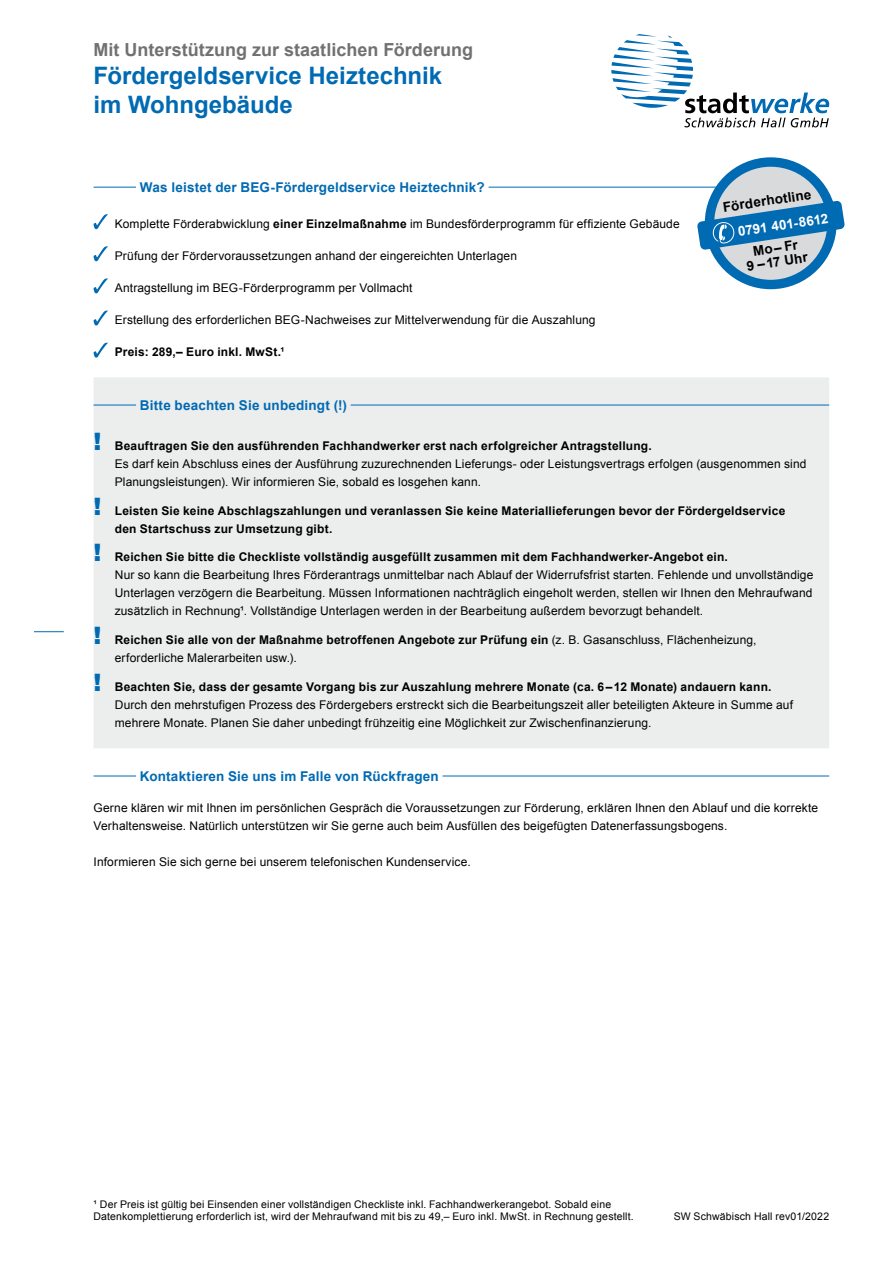
<style>
.page{position:relative;width:893px;height:1263px;background:#fff}
.page>*{position:absolute;margin:0;border:0;box-sizing:border-box;transform-origin:0 0}
.t1{font:700 24px/28.8px "Arial";color:#006ab3}
.t2{font:700 18px "Arial";color:#707172}
.t3{font:700 13.5px "Arial";letter-spacing:.015em;color:#006ab3}
.t4{font:700 13.5px/13.5px "Arial";color:#000;text-align:center}
.t5{font:700 13.5px "Arial";color:#fff}
.t6{font:12px/18px "Arial";letter-spacing:.01em;color:#000}
.t7{font:700 12px/18px "Arial";letter-spacing:.015em;color:#000}
.t8{font:10.5px/12.6px "Arial";letter-spacing:.015em;color:#000}
.s1{font-weight:700}
.s2{font-weight:900;font-size:24px;color:#006ab3}
</style>
<div class="page">
<hr style="left:34px;top:631px;width:30px;height:1px;background:#006ab3">
<div style="left:94px;top:377px;width:735px;height:371px;background:#eceded"></div>
<hr style="left:94px;top:187px;width:42px;height:1px;background:#006ab3">
<hr style="left:489px;top:187px;width:274px;height:1px;background:#006ab3">
<svg style="left:94px;top:214px;width:14px;height:15px"></svg>
<svg style="left:94px;top:246px;width:14px;height:15px"></svg>
<svg style="left:94px;top:278px;width:14px;height:15px"></svg>
<svg style="left:94px;top:310px;width:14px;height:15px"></svg>
<svg style="left:94px;top:343px;width:14px;height:15px"></svg>
<hr style="left:94px;top:405px;width:42px;height:1px;background:#006ab3">
<hr style="left:351px;top:405px;width:478px;height:1px;background:#006ab3">
<hr style="left:94px;top:776px;width:42px;height:1px;background:#006ab3">
<hr style="left:443px;top:776px;width:386px;height:1px;background:#006ab3">
<svg style="left:611px;top:34px;width:218px;height:93px"></svg>
<svg style="left:709px;top:162px;width:123px;height:122px;background:#b5c7d4"></svg>
<div style="left:705px;top:157px;width:132px;height:132px;border:9px solid #006ab3;border-radius:50%"></div>
<svg style="left:697px;top:201px;width:148px;height:49px;background:#5899c5"></svg>
<h2 class="t2" style="left:94px;top:37px;width:381px">Mit Unterstützung zur staatlichen Förderung</h2>
<h1 class="t1" style="left:94px;top:62px;width:350px">Fördergeldservice Heiztechnik im Wohngebäude</h1>
<p class="t3" style="left:140px;top:178px;width:346px">Was leistet der BEG-Fördergeldservice Heiztechnik?</p>
<p class="t6" style="left:115px;top:215px;width:566px">Komplette Förderabwicklung <span class="s1">einer Einzelmaßnahme</span> im Bundesförderprogramm für effiziente Gebäude</p>
<p class="t6" style="left:115px;top:247px;width:404px">Prüfung der Fördervoraussetzungen anhand der eingereichten Unterlagen</p>
<p class="t6" style="left:115px;top:279px;width:299px">Antragstellung im BEG-Förderprogramm per Vollmacht</p>
<p class="t6" style="left:115px;top:311px;width:482px">Erstellung des erforderlichen BEG-Nachweises zur Mittelverwendung für die Auszahlung</p>
<p class="t7" style="left:115px;top:343px;width:171px">Preis: 289,– Euro inkl. MwSt.¹</p>
<p class="t4" style="left:722px;top:201px;width:90px;rotate:-9deg">Förderhotline</p>
<p class="t4" style="left:744px;top:247px;width:63px;rotate:-9deg">Mo– Fr<br>9 –17 Uhr</p>
<p class="t5" style="left:737px;top:223px;width:93px;rotate:-9deg">0791 401-8612</p>
<p class="t3" style="left:140px;top:396px;width:209px">Bitte beachten Sie unbedingt (!)</p>
<p class="t6" style="left:115px;top:437px;width:693px;text-indent:-21px"><span class="s2">!</span> <span class="s1">Beauftragen Sie den ausführenden Fachhandwerker erst nach erfolgreicher Antragstellung.<br></span>Es darf kein Abschluss eines der Ausführung zuzurechnenden Lieferungs- oder Leistungsvertrags erfolgen (ausgenommen sind<br>Planungsleistungen). Wir informieren Sie, sobald es losgehen kann.</p>
<p class="t7" style="left:115px;top:502px;width:672px;text-indent:-21px"><span class="s2">!</span> Leisten Sie keine Abschlagszahlungen und veranlassen Sie keine Materiallieferungen bevor der Fördergeldservice den Startschuss zur Umsetzung gibt.</p>
<p class="t6" style="left:115px;top:548px;width:700px;text-indent:-21px"><span class="s2">!</span> <span class="s1">Reichen Sie bitte die Checkliste vollständig ausgefüllt zusammen mit dem Fachhandwerker-Angebot ein.<br></span>Nur so kann die Bearbeitung Ihres Förderantrags unmittelbar nach Ablauf der Widerrufsfrist starten. Fehlende und unvollständige Unterlagen verzögern die Bearbeitung. Müssen Informationen nachträglich eingeholt werden, stellen wir Ihnen den Mehraufwand zusätzlich in Rechnung¹. Vollständige Unterlagen werden in der Bearbeitung außerdem bevorzugt behandelt.</p>
<p class="t6" style="left:115px;top:631px;width:643px;text-indent:-21px"><span class="s2">!</span> <span class="s1">Reichen Sie alle von der Maßnahme betroffenen Angebote zur Prüfung ein</span> (z. B. Gasanschluss, Flächenheizung, erforderliche Malerarbeiten usw.).</p>
<p class="t6" style="left:115px;top:678px;width:680px;text-indent:-21px"><span class="s2">!</span> <span class="s1">Beachten Sie, dass der gesamte Vorgang bis zur Auszahlung mehrere Monate (ca. 6–12 Monate) andauern kann.<br></span>Durch den mehrstufigen Prozess des Fördergebers erstreckt sich die Bearbeitungszeit aller beteiligten Akteure in Summe auf mehrere Monate. Planen Sie daher unbedingt frühzeitig eine Möglichkeit zur Zwischenfinanzierung.</p>
<p class="t3" style="left:140px;top:767px;width:300px">Kontaktieren Sie uns im Falle von Rückfragen</p>
<p class="t6" style="left:94px;top:799px;width:726px">Gerne klären wir mit Ihnen im persönlichen Gespräch die Voraussetzungen zur Förderung, erklären Ihnen den Ablauf und die korrekte<br>Verhaltensweise. Natürlich unterstützen wir Sie gerne auch beim Ausfüllen des beigefügten Datenerfassungsbogens.</p>
<p class="t6" style="left:94px;top:853px;width:379px">Informieren Sie sich gerne bei unserem telefonischen Kundenservice.</p>
<p class="t8" style="left:94px;top:1198px;width:542px">¹ Der Preis ist gültig bei Einsenden einer vollständigen Checkliste inkl. Fachhandwerkerangebot. Sobald eine<br>Datenkomplettierung erforderlich ist, wird der Mehraufwand mit bis zu 49,– Euro inkl. MwSt. in Rechnung gestellt.</p>
<p class="t8" style="left:674px;top:1210px;width:157px">SW Schwäbisch Hall rev01/2022</p>
</div>
